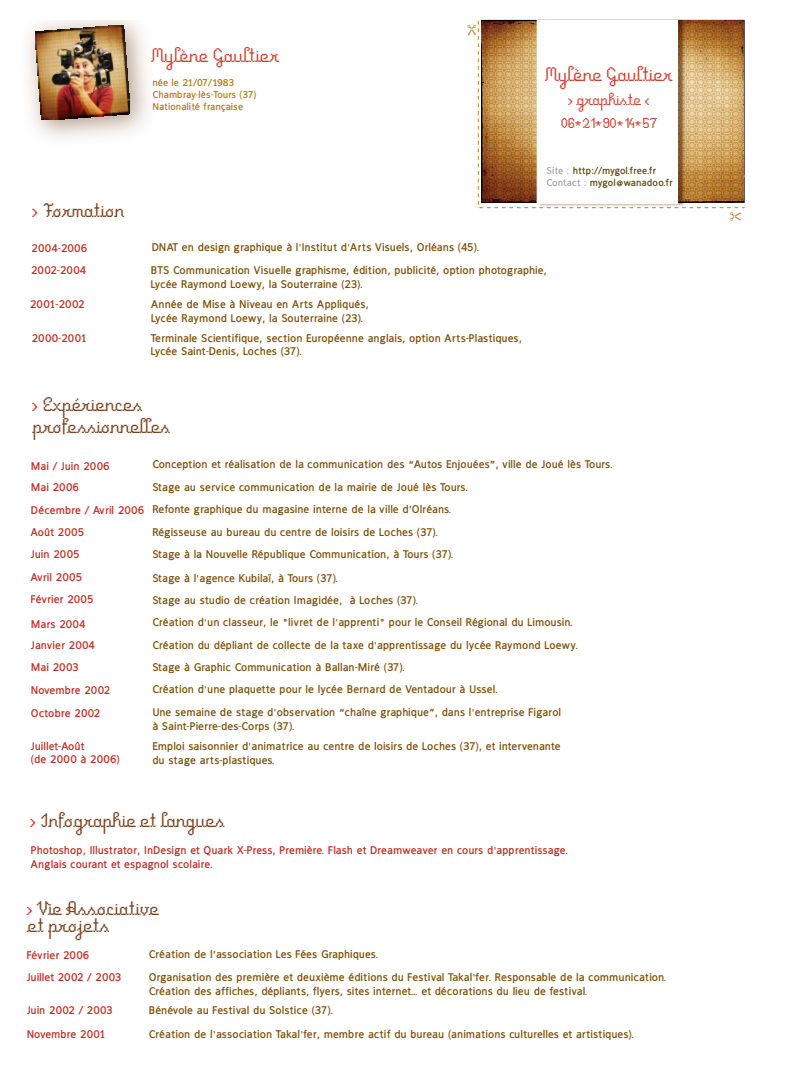
<style>
.page{position:relative;width:799px;height:1073px;background:#fff}
.page>*{position:absolute;margin:0;border:0;box-sizing:border-box;transform-origin:0 0}
.t1{font:13.75px/16.5px "Primus Script";color:#78431e}
.t2{font:13.75px "Primus Script";color:#cc4032}
.t3{font:700 11.25px/13.5px "Fran Klein";color:#7e520c}
.t4{font:700 11.25px/13.5px "Fran Klein";color:#be3027}
.t5{font:11.25px/23.8px "Primus Script";color:#cc4032;text-align:center}
.t6{font:700 11.25px "Fran Klein";letter-spacing:.025em;color:#be3027}
.t7{font:700 10px/12px "Fran Klein";color:#b17c14}
.t8{font:700 10px/12px "Fran Klein";color:#5e4913}
.s1{color:#a3a3a3}
.s2{color:#cb3c2f}
.s3{color:#be3027}
</style>
<div class="page">
<img style="left:35px;top:25px;width:95px;height:95px">
<svg style="left:477px;top:20px;width:267px;height:188px;background:#bd8f57"></svg>
<img style="left:536px;top:20px;width:150px;height:188px">
<div style="left:536px;top:20px;width:142px;height:184px;background:#fff"></div>
<p class="t2" style="left:151px;top:49px;width:129px">Mylène Gaultier</p>
<p class="t7" style="left:152px;top:76px;width:105px">née le 21/07/1983<br>Chambray-lès-Tours (37)<br>Nationalité française</p>
<p class="t2" style="left:545px;top:68px;width:129px">Mylène Gaultier</p>
<p class="t5" style="left:560px;top:89px;width:98px">&gt; graphiste &lt;<br>06*21*90*14*57</p>
<p class="t8" style="left:546px;top:165px;width:128px"><span class="s1">Site :</span> http://mygol.free.fr<br><span class="s1">Contact :</span> mygol@wanadoo.fr</p>
<p class="t1" style="left:33px;top:204px;width:93px"><span class="s2">&gt;</span> Formation</p>
<p class="t4" style="left:32px;top:241px;width:57px">2004-2006</p>
<p class="t3" style="left:152px;top:240px;width:329px">DNAT en design graphique à l'Institut d'Arts Visuels, Orléans (45).</p>
<p class="t4" style="left:31px;top:264px;width:57px">2002-2004</p>
<p class="t3" style="left:151px;top:263px;width:397px">BTS Communication Visuelle graphisme, édition, publicité, option photographie,<br>Lycée Raymond Loewy, la Souterraine (23).</p>
<p class="t4" style="left:30px;top:297px;width:56px">2001-2002</p>
<p class="t4" style="left:32px;top:331px;width:57px">2000-2001</p>
<p class="t3" style="left:151px;top:297px;width:219px">Année de Mise à Niveau en Arts Appliqués,<br>Lycée Raymond Loewy, la Souterraine (23).</p>
<p class="t3" style="left:151px;top:331px;width:372px">Terminale Scientifique, section Européenne anglais, option Arts-Plastiques,<br>Lycée Saint-Denis, Loches (37).</p>
<p class="t1" style="left:33px;top:394px;width:139px;line-height:22.5px"><span class="s2">&gt;</span> Expériences professionnelles</p>
<p class="t3" style="left:152px;top:457px;width:461px">Conception et réalisation de la communication des “Autos Enjouées”, ville de Joué lès Tours.</p>
<p class="t3" style="left:31px;top:502px;width:422px"><span class="s3">Décembre / Avril 2006</span> Refonte graphique du magasine interne de la ville d’Olréans.</p>
<p class="t4" style="left:31px;top:459px;width:80px">Mai / Juin 2006</p>
<p class="t3" style="left:152px;top:480px;width:317px">Stage au service communication de la mairie de Joué lès Tours.</p>
<p class="t4" style="left:31px;top:480px;width:50px">Mai 2006</p>
<p class="t4" style="left:31px;top:525px;width:55px">Août 2005</p>
<p class="t3" style="left:152px;top:525px;width:287px">Régisseuse au bureau du centre de loisirs de Loches (37).</p>
<p class="t4" style="left:31px;top:547px;width:50px">Juin 2005</p>
<p class="t3" style="left:152px;top:547px;width:302px">Stage à la Nouvelle République Communication, à Tours (37).</p>
<p class="t4" style="left:31px;top:570px;width:53px">Avril 2005</p>
<p class="t3" style="left:152px;top:571px;width:187px">Stage à l'agence Kubilaï, à Tours (37).</p>
<p class="t4" style="left:31px;top:592px;width:64px">Février 2005</p>
<p class="t3" style="left:152px;top:592px;width:267px">Stage au studio de création Imagidée, à Loches (37).</p>
<p class="t4" style="left:31px;top:613px;width:66px;line-height:21.2px">Mars 2004<br>Janvier 2004</p>
<p class="t3" style="left:152px;top:610px;width:427px;line-height:23.1px">Création d'un classeur, le "livret de l'apprenti" pour le Conseil Régional du Limousin.<br>Création du dépliant de collecte de la taxe d'apprentissage du lycée Raymond Loewy.</p>
<p class="t4" style="left:31px;top:660px;width:49px">Mai 2003</p>
<p class="t3" style="left:152px;top:660px;width:254px">Stage à Graphic Communication à Ballan-Miré (37).</p>
<p class="t4" style="left:31px;top:683px;width:81px">Novembre 2002</p>
<p class="t3" style="left:152px;top:682px;width:346px">Création d'une plaquette pour le lycée Bernard de Ventadour à Ussel.</p>
<p class="t6" style="left:31px;top:706px;width:71px">Octobre 2002</p>
<p class="t3" style="left:152px;top:705px;width:410px">Une semaine de stage d'observation “chaîne graphique”, dans l'entreprise Figarol à Saint-Pierre-des-Corps (37).</p>
<p class="t4" style="left:31px;top:739px;width:90px">Juillet-Août<br>(de 2000 à 2006)</p>
<p class="t3" style="left:152px;top:739px;width:409px">Emploi saisonnier d'animatrice au centre de loisirs de Loches (37), et intervenante du stage arts-plastiques.</p>
<p class="t1" style="left:30px;top:813px;width:195px"><span class="s2">&gt;</span> Infographie et langues</p>
<p class="t4" style="left:31px;top:843px;width:538px">Photoshop, Illustrator, InDesign et Quark X-Press, Première. Flash et Dreamweaver en cours d'apprentissage.<br>Anglais courant et espagnol scolaire.</p>
<p class="t1" style="left:27px;top:901px;width:133px"><span class="s2">&gt;</span> Vie Associative et projets</p>
<p class="t4" style="left:27px;top:947px;width:64px">Février 2006</p>
<p class="t4" style="left:27px;top:970px;width:96px">Juillet 2002 / 2003</p>
<p class="t3" style="left:149px;top:947px;width:231px">Création de l’association Les Fées Graphiques.</p>
<p class="t3" style="left:149px;top:970px;width:519px">Organisation des première et deuxième éditions du Festival Takal'fer. Responsable de la communication.<br>Création des affiches, dépliants, flyers, sites internet... et décorations du lieu de festival.</p>
<p class="t4" style="left:27px;top:1003px;width:87px">Juin 2002 / 2003</p>
<p class="t3" style="left:149px;top:1003px;width:185px">Bénévole au Festival du Solstice (37).</p>
<p class="t4" style="left:27px;top:1026px;width:80px">Novembre 2001</p>
<p class="t3" style="left:149px;top:1026px;width:486px">Création de l'association Takal'fer, membre actif du bureau (animations culturelles et artistiques).</p>
</div>
